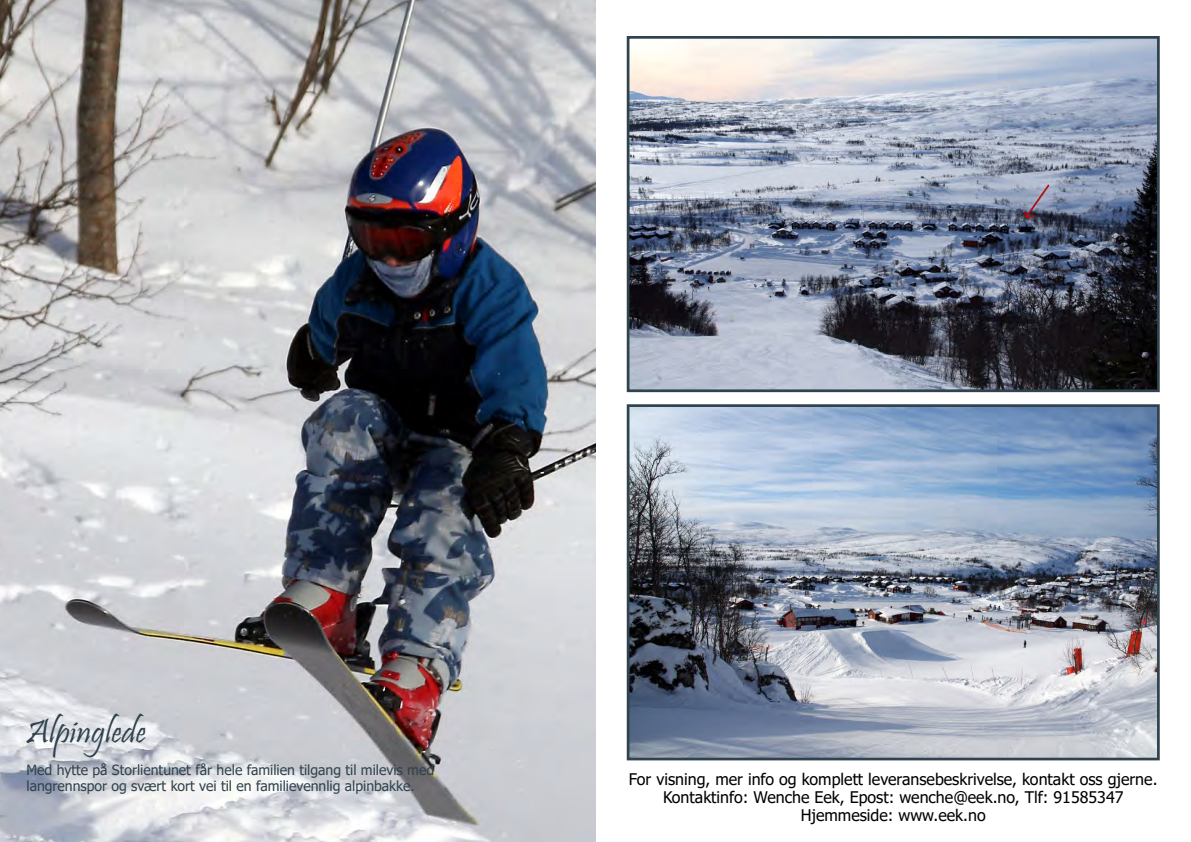
<style>
.page{position:relative;width:1191px;height:842px;background:#fff}
.page>*{position:absolute;margin:0;border:0;box-sizing:border-box;transform-origin:0 0}
.t1{font:35px "Pristina";color:#2f424d}
.t2{font:16px/18px "Tahoma";color:#000;text-align:center}
.t3{font:14px/16px "Tahoma";color:#2f424d}
</style>
<div class="page">
<img style="left:0;top:0;width:595px;height:842px">
<img style="left:631px;top:40px;width:524px;height:348px">
<div style="left:627px;top:36px;width:532px;height:356px;border:3px solid #2f424d"></div>
<img style="left:631px;top:408px;width:524px;height:348px">
<div style="left:627px;top:404px;width:532px;height:356px;border:3px solid #2f424d"></div>
<h1 class="t1" style="left:26px;top:712px;width:121px">Alpinglede</h1>
<p class="t3" style="left:26px;top:763px;width:409px">Med hytte på Storlientunet får hele familien tilgang til milevis med langrennspor og svært kort vei til en familievennlig alpinbakke.</p>
<p class="t2" style="left:629px;top:771px;width:530px">For visning, mer info og komplett leveransebeskrivelse, kontakt oss gjerne.<br>Kontaktinfo: Wenche Eek, Epost: wenche@eek.no, Tlf: 91585347<br>Hjemmeside: www.eek.no</p>
</div>
